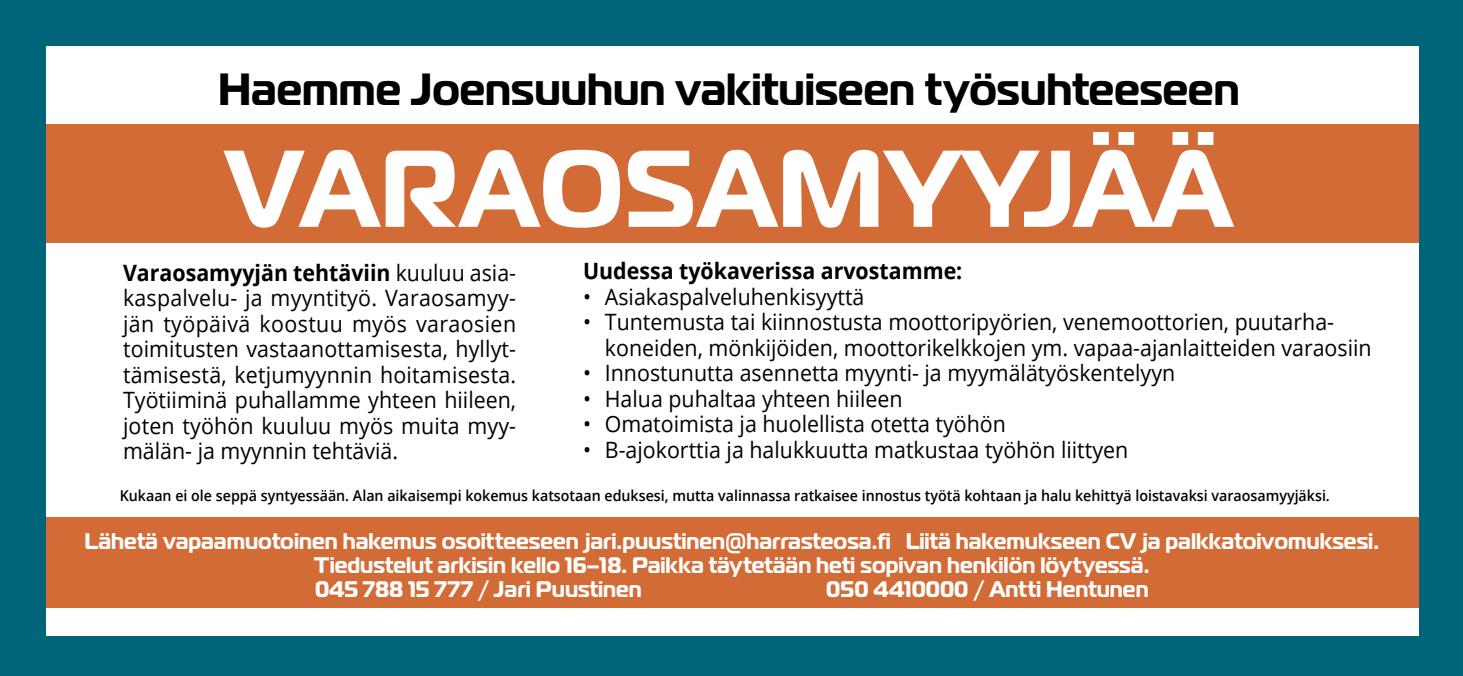
<style>
.page{position:relative;width:1463px;height:676px;background:#fff}
.page>*{position:absolute;margin:0;border:0;box-sizing:border-box;transform-origin:0 0}
.t1{font:700 108.75px "Magistral";letter-spacing:.01em;color:#fff;scale:.95 1}
.t2{font:700 45px "Magistral";color:#000;scale:.95 1}
.t3{font:22.5px/25.5px "Open Sans";color:#000;text-align:justify;scale:.95 1}
.t4{font:700 22.5px "Magistral";color:#fff;scale:.95 1}
.t5{font:700 22.5px "Open Sans";color:#000;scale:.95 1}
.t6{font:600 15px "Open Sans";color:#000;scale:.95 1}
.s1{font-weight:700}
</style>
<div class="page">
<div style="left:0;top:0;width:1462px;height:676px;background:#006579"></div>
<div style="left:46px;top:46px;width:1372px;height:590px;background:#fff"></div>
<div style="left:46px;top:124px;width:1372px;height:119px;background:#d36b36"></div>
<div style="left:46px;top:518px;width:1372px;height:90px;background:#d36b36"></div>
<p class="t2" style="left:218px;top:60px;width:1077px">Haemme Joensuuhun vakituiseen työsuhteeseen</p>
<p class="t1" style="left:225px;top:117px;width:1061px">VARAOSAMYYJÄÄ</p>
<p class="t3" style="left:123px;top:259px;width:415px"><span class="s1">Varaosamyyjän tehtäviin</span> kuuluu asia&shy;kaspalvelu- ja myyntityö. Varaosamyy&shy;jän työpäivä koostuu myös varaosien toimitusten vastaanottamisesta, hyllyt&shy;tämisestä, ketjumyynnin hoitamisesta.<br>Työtiiminä puhallamme yhteen hiileen, joten työhön kuuluu myös muita myy&shy;mälän- ja myynnin tehtäviä.</p>
<p class="t5" style="left:583px;top:255px;width:401px">Uudessa työkaverissa arvostamme:</p>
<p class="t3" style="left:583px;top:283px;width:298px">• Asiakaspalveluhenkisyyttä</p>
<p class="t3" style="left:583px;top:309px;width:792px">• Tuntemusta tai kiinnostusta moottoripyörien, venemoottorien, puutarha-</p>
<p class="t3" style="left:605px;top:334px;width:808px">koneiden, mönkijöiden, moottorikelkkojen ym. vapaa-ajanlaitteiden varaosiin</p>
<p class="t3" style="left:583px;top:360px;width:625px">• Innostunutta asennetta myynti- ja myymälätyöskentelyyn</p>
<p class="t3" style="left:583px;top:385px;width:338px">• Halua puhaltaa yhteen hiileen</p>
<p class="t3" style="left:583px;top:411px;width:446px">• Omatoimista ja huolellista otetta työhön</p>
<p class="t3" style="left:583px;top:436px;width:575px">• B-ajokorttia ja halukkuutta matkustaa työhön liittyen</p>
<p class="t6" style="left:120px;top:485px;width:1275px">Kukaan ei ole seppä syntyessään. Alan aikaisempi kokemus katsotaan eduksesi, mutta valinnassa ratkaisee innostus työtä kohtaan ja halu kehittyä loistavaksi varaosamyyjäksi.</p>
<p class="t4" style="left:85px;top:526px;width:1364px">Lähetä vapaamuotoinen hakemus osoitteeseen jari.puustinen@harrasteosa.fi Liitä hakemukseen CV ja palkkatoivomuksesi.</p>
<p class="t4" style="left:314px;top:550px;width:880px">Tiedustelut arkisin kello 16–18. Paikka täytetään heti sopivan henkilön löytyessä.</p>
<p class="t4" style="left:315px;top:574px;width:345px">045 788 15 777 / Jari Puustinen</p>
<p class="t4" style="left:826px;top:574px;width:341px">050 4410000 / Antti Hentunen</p>
</div>
